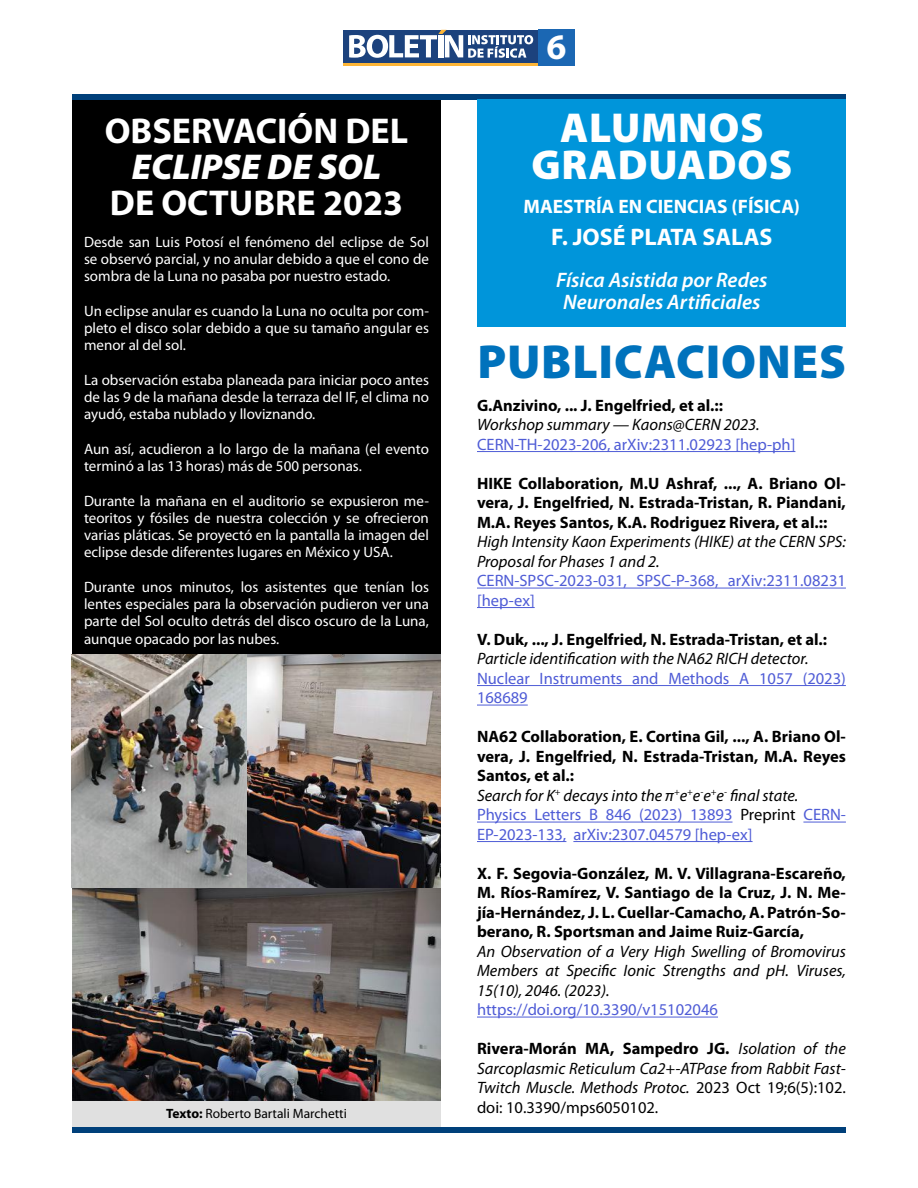
<style>
.page{position:relative;width:918px;height:1188px;background:#fff}
.page>*{position:absolute;margin:0;border:0;box-sizing:border-box;transform-origin:0 0}
.t1{font:900 48px "Myriad Pro";letter-spacing:.015em;color:#0072bc}
.t2{font:900 42px/37.5px "Myriad Pro";letter-spacing:.02em;color:#fff;text-align:center}
.t3{font:700 36px "Myriad Pro";color:#fff}
.t4{font:italic 900 36px "Myriad Pro";color:#fff}
.t5{font:700 24px "Myriad Pro";color:#fff}
.t6{font:italic 600 21px/22.5px "Myriad Pro";color:#fff;text-align:center}
.t7{font:700 19.5px "Myriad Pro";color:#fff}
.t8{font:700 16.5px/19.5px "Myriad Pro";color:#000;text-align:justify}
.t9{font:italic 16.5px/19.5px "Myriad Pro";color:#000;text-align:justify}
.t10{font:16.5px/19.5px "Myriad Pro";color:#4f5cd6}
.t11{font:15px/17.2px "Myriad Pro";color:#fff;text-align:justify}
.t12{font:13.5px "Myriad Pro";color:#000}
.s1{font-weight:700}
.s2{font-weight:400;font-style:italic}
.s3{font-weight:400;color:#4f5cd6}
.s4{font-weight:400}
.s5{font-weight:700;font-style:normal}
.s6{font-style:normal}
</style>
<div class="page">
<hr style="left:344px;top:63px;width:194px;height:3px;background:#fdb536">
<div style="left:344px;top:30px;width:194px;height:33px;background:#1c427d"></div>
<svg style="left:349px;top:30px;width:184px;height:28px"></svg>
<div style="left:538px;top:30px;width:36px;height:36px;background:#1b67b3"></div>
<div style="left:72px;top:94px;width:369px;height:1036px;background:#000"></div>
<div style="left:72px;top:94px;width:774px;height:6px;background:#00407a"></div>
<div style="left:72px;top:1127px;width:774px;height:5px;background:#00407a"></div>
<div style="left:72px;top:1100px;width:369px;height:27px;background:#e0e0e0"></div>
<img style="left:72px;top:887px;width:369px;height:213px">
<img style="left:247px;top:654px;width:194px;height:233px">
<img style="left:72px;top:654px;width:175px;height:233px">
<div style="left:477px;top:100px;width:369px;height:227px;background:#0095da"></div>
<hr style="left:477px;top:451px;width:318px;height:1px;background:#4f5cd6">
<hr style="left:477px;top:588px;width:369px;height:1px;background:#4f5cd6">
<hr style="left:477px;top:607px;width:58px;height:1px;background:#4f5cd6">
<hr style="left:477px;top:685px;width:369px;height:1px;background:#4f5cd6">
<hr style="left:477px;top:705px;width:51px;height:1px;background:#4f5cd6">
<hr style="left:477px;top:822px;width:256px;height:1px;background:#4f5cd6">
<hr style="left:803px;top:822px;width:43px;height:1px;background:#4f5cd6">
<hr style="left:477px;top:841px;width:89px;height:1px;background:#4f5cd6">
<hr style="left:573px;top:841px;width:180px;height:1px;background:#4f5cd6">
<hr style="left:477px;top:1017px;width:241px;height:1px;background:#4f5cd6">
<h3 class="t3" style="left:105px;top:110px;width:305px">OBSERVACIÓN DEL</h3>
<h3 class="t4" style="left:132px;top:146px;width:251px">ECLIPSE DE SOL</h3>
<h3 class="t3" style="left:110px;top:182px;width:295px">DE OCTUBRE 2023</h3>
<p class="t11" style="left:84px;top:233px;width:346px">Desde san Luis Potosí el fenómeno del eclipse de Sol se observó parcial, y no anular debido a que el cono de sombra de la Luna no pasaba por nuestro estado.</p>
<p class="t11" style="left:84px;top:302px;width:347px">Un eclipse anular es cuando la Luna no oculta por com&shy;pleto el disco solar debido a que su tamaño angular es menor al del sol.</p>
<p class="t11" style="left:84px;top:371px;width:346px">La observación estaba planeada para iniciar poco antes de las 9 de la mañana desde la terraza del IF, el clima no ayudó, estaba nublado y lloviznando.</p>
<p class="t11" style="left:84px;top:440px;width:346px">Aun así, acudieron a lo largo de la mañana (el evento terminó a las 13 horas) más de 500 personas.</p>
<p class="t11" style="left:84px;top:492px;width:347px">Durante la mañana en el auditorio se expusieron me&shy;teoritos y fósiles de nuestra colección y se ofrecieron varias pláticas. Se proyectó en la pantalla la imagen del eclipse desde diferentes lugares en México y USA.</p>
<p class="t11" style="left:84px;top:578px;width:347px">Durante unos minutos, los asistentes que tenían los lentes especiales para la observación pudieron ver una parte del Sol oculto detrás del disco oscuro de la Luna, aunque opacado por las nubes.</p>
<p class="t12" style="left:166px;top:1106px;width:182px"><span class="s1">Texto:</span> Roberto Bartali Marchetti</p>
<h3 class="t3" style="left:547px;top:26px;width:21px">6</h3>
<h2 class="t2" style="left:531px;top:109px;width:262px">ALUMNOS<br>GRADUADOS</h2>
<h3 class="t7" style="left:524px;top:196px;width:278px">MAESTRÍA EN CIENCIAS (FÍSICA)</h3>
<h3 class="t5" style="left:551px;top:223px;width:223px">F. JOSÉ PLATA SALAS</h3>
<h3 class="t6" style="left:556px;top:269px;width:213px">Física Asistida por Redes<br>Neuronales Artificiales</h3>
<h1 class="t1" style="left:477px;top:334px;width:370px">PUBLICACIONES</h1>
<p class="t8" style="left:477px;top:396px;width:248px">G.Anzivino, ... J. Engelfried, et al.::</p>
<p class="t9" style="left:477px;top:416px;width:284px">Workshop summary — Kaons@CERN 2023.</p>
<p class="t10" style="left:477px;top:435px;width:320px">CERN-TH-2023-206, arXiv:2311.02923 [hep-ph]</p>
<p class="t8" style="left:477px;top:474px;width:370px">HIKE Collaboration, M.U Ashraf, ..., A. Briano Ol&shy;vera, J. Engelfried, N. Estrada-Tristan, R. Piandani, M.A. Reyes Santos, K.A. Rodriguez Rivera, et al.::</p>
<p class="t9" style="left:477px;top:533px;width:370px">High Intensity Kaon Experiments (HIKE) at the CERN SPS:<br>Proposal for Phases 1 and 2.</p>
<p class="t10" style="left:477px;top:571px;width:370px">CERN-SPSC-2023-031, SPSC-P-368, arXiv:2311.08231 [hep-ex]</p>
<p class="t8" style="left:477px;top:630px;width:352px">V. Duk, ..., J. Engelfried, N. Estrada-Tristan, et al.:</p>
<p class="t9" style="left:477px;top:650px;width:333px">Particle identification with the NA62 RICH detector.</p>
<p class="t10" style="left:477px;top:669px;width:370px">Nuclear Instruments and Methods A 1057 (2023)<br>168689</p>
<p class="t8" style="left:477px;top:727px;width:370px;text-align:left">NA62 Collaboration, E. Cortina Gil, ..., A. Briano Ol&shy;vera, J. Engelfried, N. Estrada-Tristan, M.A. Reyes Santos, et al.:<br><span class="s2">Search for K</span><sup>+</sup> <span class="s2">decays into the π</span><sup>+</sup><span class="s2">e</span><sup>+</sup><span class="s2">e</span><sup>-</sup><span class="s2">e</span><sup>+</sup><span class="s2">e</span><sup>-</sup> <span class="s2">final state.<br></span><span class="s3">Physics Letters B 846 (2023) 13893</span> <span class="s4">Preprint</span> <span class="s3">CERN-EP-2023-133, arXiv:2307.04579 [hep-ex]</span></p>
<p class="t8" style="left:477px;top:864px;width:370px">X. F. Segovia-González, M. V. Villagrana-Escareño, M. Ríos-Ramírez, V. Santiago de la Cruz, J. N. Me&shy;jía-Hernández, J. L. Cuellar-Camacho, A. Patrón-So&shy;berano, R. Sportsman and Jaime Ruiz-García,</p>
<p class="t9" style="left:477px;top:942px;width:370px">An Observation of a Very High Swelling of Bromovirus Members at Specific Ionic Strengths and pH. Viruses, 15(10), 2046. (2023).</p>
<p class="t10" style="left:477px;top:1000px;width:243px">https://doi.org/10.3390/v15102046</p>
<p class="t9" style="left:477px;top:1040px;width:370px"><span class="s5">Rivera-Morán MA, Sampedro JG.</span> Isolation of the Sarcoplasmic Reticulum Ca2+-ATPase from Rabbit Fast-Twitch Muscle. Methods Protoc. <span class="s6">2023 Oct 19;6(5):102. doi: 10.3390/mps6050102.</span></p>
</div>
